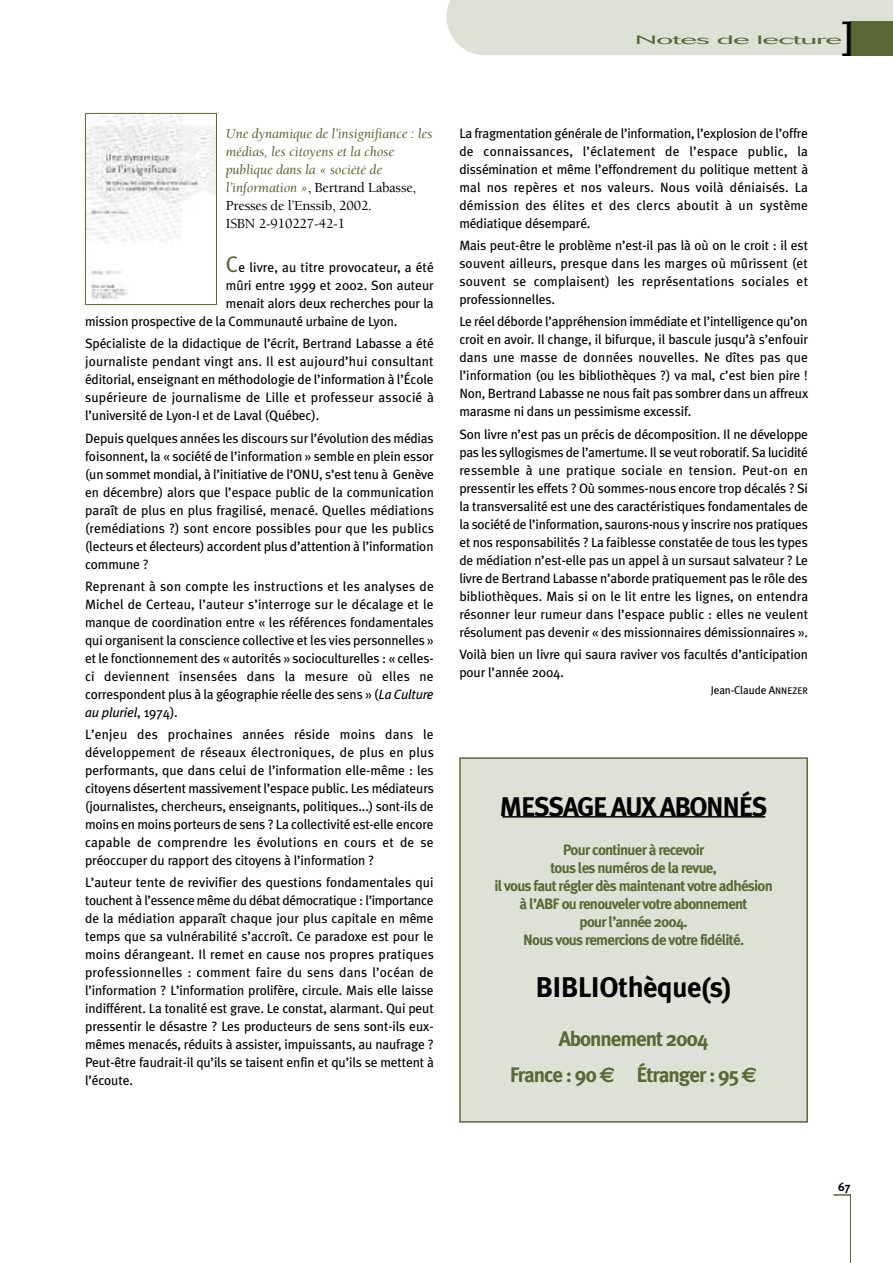
<style>
.page{position:relative;width:893px;height:1263px;background:#fff}
.page>*{position:absolute;margin:0;border:0;box-sizing:border-box;transform-origin:0 0}
.t1{font:300 48.75px "Cosmos";color:#000}
.t2{font:700 28.5px "Meta Plus";letter-spacing:-.02em;color:#000}
.t3{font:700 27px "Meta Plus";letter-spacing:-.05em;color:#000}
.t4{font:700 21px/36px "Meta Plus";letter-spacing:-.05em;color:#5a6834;text-align:center}
.t5{font:700 15px/18px "Meta Plus";letter-spacing:-.05em;color:#5a6834;text-align:center}
.t6{font:italic 14.25px/18px "Berkeley";letter-spacing:-.01em;color:#5a6834}
.t7{font:13.5px/18px "Meta Plus";letter-spacing:-.01em;color:#000;text-align:justify}
.t8{font:13.5px "Meta Plus";letter-spacing:.01em;color:#000}
.t9{font:300 12px "Cosmos";letter-spacing:-.035em;color:#5a6834;scale:2.5 1}
.t10{font:700 12px "Meta Plus";color:#000}
.t11{font:11.25px "Meta Plus";letter-spacing:-.01em;color:#000}
.s1{font-weight:500;font-style:normal;color:#000}
.s2{font-size:22.5px;color:#5a6834}
.s3{font-style:italic}
.s4{font-size:9.6px}
.s5{font-family:"Euro Sans"}
</style>
<div class="page">
<div style="left:446px;top:0;width:447px;height:55px;background:#dee1d6"></div>
<div style="left:850px;top:21px;width:43px;height:34px;background:#5a6834"></div>
<hr style="left:850px;top:1194px;width:1px;height:69px;background:#5a6834">
<svg style="left:833px;top:1194px;width:17px;height:2px"></svg>
<img style="left:87px;top:115px;width:128px;height:184px">
<div style="left:85px;top:113px;width:132px;height:192px;border:1px solid #5a6834"></div>
<div style="left:461px;top:759px;width:345px;height:362px;background:#dee1d6"></div>
<div style="left:459px;top:757px;width:349px;height:366px;border:2px solid #5a6834"></div>
<hr style="left:502px;top:816px;width:263px;height:2px;background:#000">
<h1 class="t1" style="left:842px;top:19px;width:14px">]</h1>
<p class="t9" style="left:635px;top:35px;width:84px">Notes de lecture</p>
<p class="t6" style="left:226px;top:125px;width:208px">Une dynamique de l’insignifiance : les médias, les citoyens et la chose publique dans la « société de l’information »<span class="s1">, Bertrand Labasse,<br>Presses de l’Enssib, 2002.<br>ISBN 2-910227-42-1</span></p>
<p class="t8" style="left:226px;top:260px;width:210px"><span class="s2">C</span>e livre, au titre provocateur, a été</p>
<p class="t7" style="left:226px;top:276px;width:209px">mûri entre 1999 et 2002. Son auteur</p>
<p class="t7" style="left:226px;top:294px;width:209px">menait alors deux recherches pour la</p>
<p class="t7" style="left:85px;top:312px;width:314px">mission prospective de la Communauté urbaine de Lyon.</p>
<p class="t7" style="left:85px;top:335px;width:350px">Spécialiste de la didactique de l’écrit, Bertrand Labasse a été journaliste pendant vingt ans. Il est aujourd’hui consultant éditorial, enseignant en méthodologie de l’information à l’École supérieure de journalisme de Lille et professeur associé à l’université de Lyon-I et de Laval (Québec).</p>
<p class="t7" style="left:85px;top:429px;width:350px">Depuis quelques années les discours sur l’évolution des médias foisonnent, la « société de l’information » semble en plein essor (un sommet mondial, à l’initiative de l’ONU, s’est tenu à Genève en décembre) alors que l’espace public de la communication paraît de plus en plus fragilisé, menacé. Quelles médiations (remédiations ?) sont encore possibles pour que les publics (lecteurs et électeurs) accordent plus d’attention à l’information commune ?</p>
<p class="t7" style="left:85px;top:577px;width:350px">Reprenant à son compte les instructions et les analyses de Michel de Certeau, l’auteur s’interroge sur le décalage et le manque de coordination entre « les références fondamentales qui organisent la conscience collective et les vies personnelles » et le fonctionnement des « autorités » socioculturelles : « celles&shy;ci deviennent insensées dans la mesure où elles ne correspondent plus à la géographie réelle des sens » (<span class="s3">La Culture au pluriel</span>, 1974).</p>
<p class="t7" style="left:85px;top:725px;width:350px">L’enjeu des prochaines années réside moins dans le développement de réseaux électroniques, de plus en plus performants, que dans celui de l’information elle-même : les citoyens désertent massivement l’espace public. Les médiateurs (journalistes, chercheurs, enseignants, politiques...) sont-ils de moins en moins porteurs de sens ? La collectivité est-elle encore capable de comprendre les évolutions en cours et de se préoccuper du rapport des citoyens à l’information ?</p>
<p class="t7" style="left:85px;top:874px;width:350px">L’auteur tente de revivifier des questions fondamentales qui touchent à l’essence même du débat démocratique : l’importance de la médiation apparaît chaque jour plus capitale en même temps que sa vulnérabilité s’accroît. Ce paradoxe est pour le moins dérangeant. Il remet en cause nos propres pratiques professionnelles : comment faire du sens dans l’océan de l’information ? L’information prolifère, circule. Mais elle laisse indifférent. La tonalité est grave. Le constat, alarmant. Qui peut pressentir le désastre ? Les producteurs de sens sont-ils eux&shy;mêmes menacés, réduits à assister, impuissants, au naufrage ?<br>Peut-être faudrait-il qu’ils se taisent enfin et qu’ils se mettent à l’écoute.</p>
<p class="t7" style="left:459px;top:124px;width:350px">La fragmentation générale de l’information, l’explosion de l’offre de connaissances, l’éclatement de l’espace public, la dissémination et même l’effondrement du politique mettent à mal nos repères et nos valeurs. Nous voilà déniaisés. La démission des élites et des clercs aboutit à un système médiatique désemparé.</p>
<p class="t7" style="left:459px;top:237px;width:350px">Mais peut-être le problème n’est-il pas là où on le croit : il est souvent ailleurs, presque dans les marges où mûrissent (et souvent se complaisent) les représentations sociales et professionnelles.</p>
<p class="t7" style="left:459px;top:313px;width:350px">Le réel déborde l’appréhension immédiate et l’intelligence qu’on croit en avoir. Il change, il bifurque, il bascule jusqu’à s’enfouir dans une masse de données nouvelles. Ne dîtes pas que l’information (ou les bibliothèques ?) va mal, c’est bien pire !<br>Non, Bertrand Labasse ne nous fait pas sombrer dans un affreux marasme ni dans un pessimisme excessif.</p>
<p class="t7" style="left:459px;top:425px;width:350px">Son livre n’est pas un précis de décomposition. Il ne développe pas les syllogismes de l’amertume. Il se veut roboratif. Sa lucidité ressemble à une pratique sociale en tension. Peut-on en pressentir les effets ? Où sommes-nous encore trop décalés ? Si la transversalité est une des caractéristiques fondamentales de la société de l’information, saurons-nous y inscrire nos pratiques et nos responsabilités ? La faiblesse constatée de tous les types de médiation n’est-elle pas un appel à un sursaut salvateur ? Le livre de Bertrand Labasse n’aborde pratiquement pas le rôle des bibliothèques. Mais si on le lit entre les lignes, on entendra résonner leur rumeur dans l’espace public : elles ne veulent résolument pas devenir « des missionnaires démissionnaires ».</p>
<p class="t7" style="left:459px;top:645px;width:350px">Voilà bien un livre qui saura raviver vos facultés d’anticipation pour l’année 2004.</p>
<p class="t11" style="left:711px;top:684px;width:99px">Jean-Claude A<span class="s4">NNEZER</span></p>
<h3 class="t3" style="left:500px;top:791px;width:269px">MESSAGE AUX ABONNÉS</h3>
<p class="t5" style="left:494px;top:841px;width:280px">Pour continuer à recevoir<br>tous les numéros de la revue,<br>il vous faut régler dès maintenant votre adhésion à l’ABF ou renouveler votre abonnement<br>pour l’année 2004.<br>Nous vous remercions de votre fidélité.</p>
<h2 class="t2" style="left:536px;top:971px;width:198px">BIBLIOthèque(s)</h2>
<h3 class="t4" style="left:510px;top:1020px;width:249px">Abonnement 2004<br>France : 90 <span class="s5">€</span> Étranger : 95 <span class="s5">€</span></h3>
<p class="t10" style="left:838px;top:1179px;width:14px">67</p>
</div>
